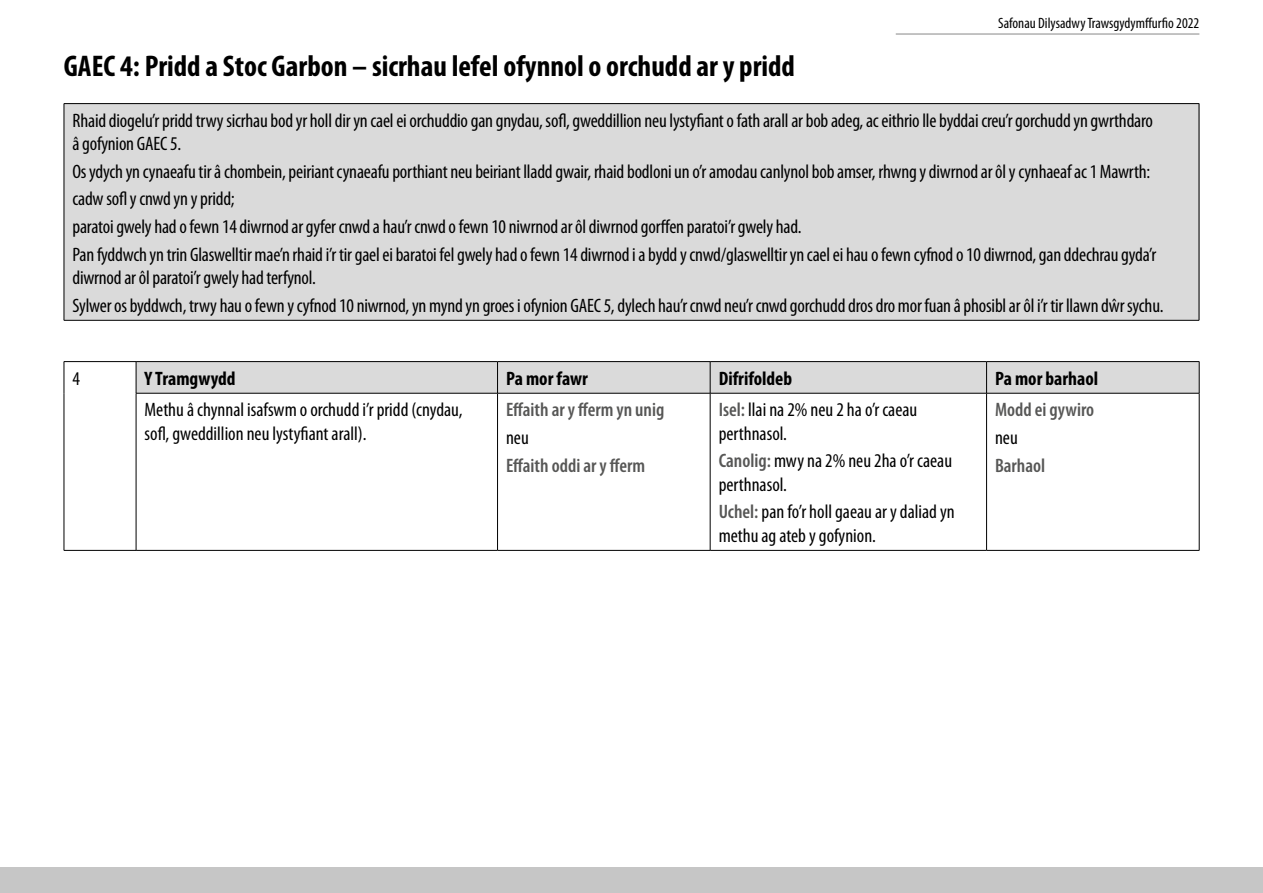
<style>
.page{position:relative;width:1263px;height:893px;background:#fff}
.page>*{position:absolute;margin:0;border:0;box-sizing:border-box;transform-origin:0 0}
.H2_Heading{font:700 condensed 30px "Myriad Pro";color:#000}
.Table_text{font:condensed 19.5px/23.4px "Myriad Pro";letter-spacing:-.01em;color:#000}
.Table_text-2{font:600 condensed 19.5px "Myriad Pro";color:#575756}
.Description_of_breac{font:700 condensed 19.5px "Myriad Pro";color:#000}
.t1{font:condensed 15px "Myriad Pro";color:#000}
.s1{font-weight:600;color:#575756}
</style>
<div class="page">
<hr style="left:896px;top:34px;width:303px;height:1px;background:#878787">
<div style="left:0;top:867px;width:1263px;height:26px;background:#c6c6c6"></div>
<div style="left:64px;top:104px;width:1135px;height:216px;background:#dadada"></div>
<hr style="left:64px;top:103px;width:1135px;height:1px;background:#000">
<hr style="left:64px;top:104px;width:1px;height:216px;background:#000">
<hr style="left:1199px;top:104px;width:1px;height:216px;background:#000">
<hr style="left:64px;top:320px;width:1135px;height:1px;background:#000">
<div style="left:137px;top:362px;width:1062px;height:31px;background:#dadada"></div>
<hr style="left:64px;top:361px;width:72px;height:1px;background:#000">
<hr style="left:64px;top:362px;width:1px;height:31px;background:#000">
<hr style="left:136px;top:361px;width:361px;height:1px;background:#000">
<hr style="left:136px;top:362px;width:1px;height:31px;background:#000">
<hr style="left:497px;top:361px;width:213px;height:1px;background:#000">
<hr style="left:497px;top:362px;width:1px;height:31px;background:#000">
<hr style="left:710px;top:361px;width:276px;height:1px;background:#000">
<hr style="left:710px;top:362px;width:1px;height:31px;background:#000">
<hr style="left:986px;top:361px;width:213px;height:1px;background:#000">
<hr style="left:986px;top:362px;width:1px;height:31px;background:#000">
<hr style="left:1199px;top:362px;width:1px;height:31px;background:#000">
<hr style="left:64px;top:393px;width:1px;height:157px;background:#000">
<hr style="left:136px;top:393px;width:361px;height:1px;background:#000">
<hr style="left:136px;top:393px;width:1px;height:157px;background:#000">
<hr style="left:497px;top:393px;width:213px;height:1px;background:#000">
<hr style="left:497px;top:393px;width:1px;height:157px;background:#000">
<hr style="left:710px;top:393px;width:276px;height:1px;background:#000">
<hr style="left:710px;top:393px;width:1px;height:157px;background:#000">
<hr style="left:986px;top:393px;width:213px;height:1px;background:#000">
<hr style="left:986px;top:393px;width:1px;height:157px;background:#000">
<hr style="left:1199px;top:393px;width:1px;height:157px;background:#000">
<hr style="left:64px;top:550px;width:72px;height:1px;background:#000">
<hr style="left:136px;top:550px;width:361px;height:1px;background:#000">
<hr style="left:497px;top:550px;width:213px;height:1px;background:#000">
<hr style="left:710px;top:550px;width:276px;height:1px;background:#000">
<hr style="left:986px;top:550px;width:213px;height:1px;background:#000">
<p class="t1" style="left:998px;top:15px;width:203px">Safonau Dilysadwy Trawsgydymffurfio 2022</p>
<h2 class="H2_Heading" style="left:64px;top:49px;width:733px">GAEC 4: Pridd a Stoc Garbon – sicrhau lefel ofynnol o orchudd ar y pridd</h2>
<p class="Table_text" style="left:72px;top:109px;width:1082px">Rhaid diogelu’r pridd trwy sicrhau bod yr holl dir yn cael ei orchuddio gan gnydau, sofl, gweddillion neu lystyfiant o fath arall ar bob adeg, ac eithrio lle byddai creu’r gorchudd yn gwrthdaro âgofynion GAEC 5.</p>
<p class="Table_text" style="left:72px;top:160px;width:1079px">Os ydych yn cynaeafu tir â chombein, peiriant cynaeafu porthiant neu beiriant lladd gwair, rhaid bodloni un o’r amodau canlynol bob amser, rhwng y diwrnod ar ôl y cynhaeaf ac 1 Mawrth:</p>
<p class="Table_text" style="left:72px;top:188px;width:164px">cadw sofl y cnwd yn y pridd;</p>
<p class="Table_text" style="left:72px;top:215px;width:731px">paratoi gwely had o fewn 14 diwrnod ar gyfer cnwd a hau’r cnwd o fewn 10 niwrnod ar ôl diwrnod gorffen paratoi’r gwely had.</p>
<p class="Table_text" style="left:72px;top:243px;width:1085px">Pan fyddwch yn trin Glaswelltir mae’n rhaid i’r tir gael ei baratoi fel gwely had o fewn 14 diwrnod i a bydd y cnwd/glaswelltir yn cael ei hau o fewn cyfnod o 10 diwrnod, gan ddechrau gyda’r diwrnod ar ôl paratoi’r gwely had terfynol.</p>
<p class="Table_text" style="left:72px;top:294px;width:1092px">Sylwer os byddwch, trwy hau o fewn y cyfnod 10 niwrnod, yn mynd yn groes i ofynion GAEC 5, dylech hau’r cnwd neu’r cnwd gorchudd dros dro mor fuan â phosibl ar ôl i’r tir llawn dŵr sychu.</p>
<p class="Table_text" style="left:72px;top:367px;width:9px">4</p>
<p class="Description_of_breac" style="left:145px;top:367px;width:93px">Y Tramgwydd</p>
<p class="Description_of_breac" style="left:506px;top:367px;width:83px">Pa mor fawr</p>
<p class="Description_of_breac" style="left:719px;top:367px;width:75px">Difrifoldeb</p>
<p class="Description_of_breac" style="left:995px;top:367px;width:105px">Pa mor barhaol</p>
<p class="Table_text" style="left:145px;top:399px;width:320px">Methu â chynnal isafswm o orchudd i’r pridd (cnydau, sofl, gweddillion neu lystyfiant arall).</p>
<p class="Table_text-2" style="left:506px;top:399px;width:160px">Effaith ar y fferm yn unig</p>
<p class="Table_text" style="left:719px;top:399px;width:200px"><span class="s1">Isel:</span> llai na 2% neu 2 ha o’r caeau perthnasol.</p>
<p class="Table_text" style="left:719px;top:450px;width:235px"><span class="s1">Canolig:</span> mwy na 2% neu 2ha o’r caeau perthnasol.</p>
<p class="Table_text" style="left:719px;top:501px;width:237px"><span class="s1">Uchel:</span> pan fo’r holl gaeau ar y daliad yn methu ag ateb y gofynion.</p>
<p class="Table_text-2" style="left:995px;top:399px;width:101px">Modd ei gywiro</p>
<p class="Table_text" style="left:995px;top:426px;width:24px">neu</p>
<p class="Table_text-2" style="left:995px;top:455px;width:52px">Barhaol</p>
<p class="Table_text" style="left:506px;top:426px;width:24px">neu</p>
<p class="Table_text-2" style="left:506px;top:455px;width:141px">Effaith oddi ar y fferm</p>
</div>
